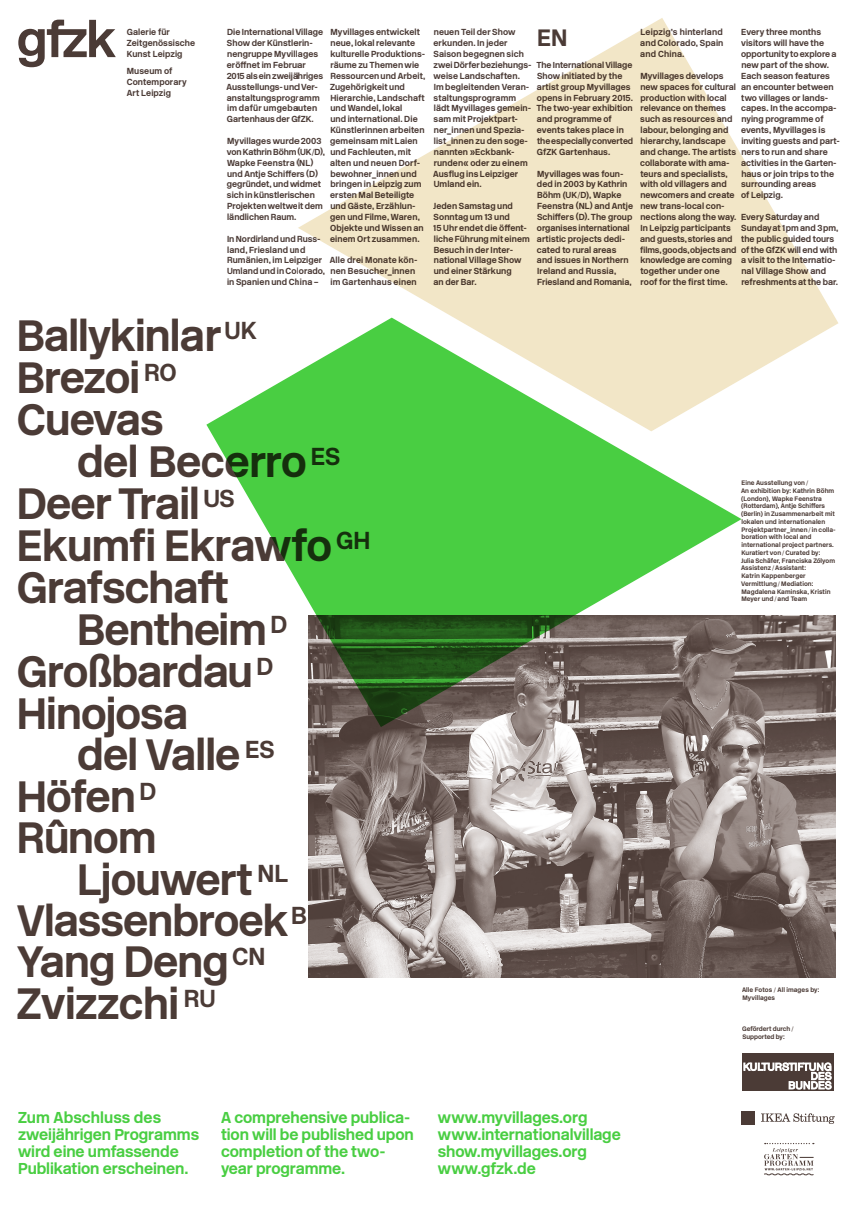
<style>
.page{position:relative;width:854px;height:1206px;background:#fff}
.page>*{position:absolute;margin:0;border:0;box-sizing:border-box;transform-origin:0 0}
.t1{font:700 43.75px/42px "New Rail Alphabet";letter-spacing:-.02em;color:#4b3b36}
.t2{font:700 23.62px "New Rail Alphabet";color:#4b3b36}
.t3{font:700 15.75px/17.1px "New Rail Alphabet";letter-spacing:-.005em;color:#49ce42}
._11_pt{font:700 8.75px/10.8px "New Rail Alphabet";letter-spacing:.005em;color:#4b3b36}
.t4{font:700 8.66px/10.8px "New Rail Alphabet";letter-spacing:-.005em;color:#4b3b36}
.gfzk_7_4{font:700 6.48px/7.8px "New Rail Alphabet";letter-spacing:.01em;color:#4b3b36}
.s1{font-size:9.62px}
.s2{font-size:7.79px}
</style>
<div class="page">
<svg style="left:18px;top:20px;width:98px;height:47px"></svg>
<img style="left:308px;top:615px;width:527px;height:362px">
<svg style="left:206px;top:372px;width:535px;height:355px;fill:#49ce42"></svg>
<svg style="left:298px;top:18px;width:540px;height:413px;fill:#f2e6c7"></svg>
<svg style="left:764px;top:1142px;width:49px;height:33px"></svg>
<div style="left:741px;top:1053px;width:92px;height:37px;background:#4b3b36"></div>
<svg style="left:743px;top:1062px;width:88px;height:27px"></svg>
<svg style="left:761px;top:1113px;width:73px;height:10px"></svg>
<div style="left:741px;top:1110px;width:13px;height:13px;background:#4b3b36"></div>
<p class="_11_pt" style="left:127px;top:27px;width:45px">Galerie für</p>
<p class="_11_pt" style="left:127px;top:38px;width:70px">Zeitgenössische</p>
<p class="_11_pt" style="left:127px;top:49px;width:57px">Kunst Leipzig</p>
<p class="_11_pt" style="left:127px;top:66px;width:47px">Museum of</p>
<p class="_11_pt" style="left:127px;top:76px;width:61px">Contemporary</p>
<p class="_11_pt" style="left:127px;top:87px;width:46px">Art Leipzig</p>
<p class="_11_pt" style="left:226px;top:27px;width:98px">Die International Village<br>Show der Künstlerin&shy;nengruppe Myvillages eröffnet im Februar<br>2015 als ein zweijähriges<br>Ausstellungs- und Ver&shy;anstaltungsprogramm im dafür umgebauten<br>Gartenhaus der GfZK.</p>
<p class="_11_pt" style="left:227px;top:135px;width:100px">Myvillages wurde 2003 von Kathrin Böhm (UK/D),<br>Wapke Feenstra (NL) und Antje Schiffers (D) gegründet, und widmet sich in künstlerischen<br>Projekten weltweit dem ländlichen Raum.</p>
<p class="_11_pt" style="left:227px;top:233px;width:100px">In Nordirland und Russ&shy;land, Friesland und<br>Rumänien, im Leipziger<br>Umland und in Colorado, in Spanien und China –</p>
<p class="_11_pt" style="left:330px;top:27px;width:97px">Myvillages entwickelt neue, lokal relevante kulturelle Produktions&shy;räume zu Themen wie<br>Ressourcen und Arbeit,<br>Zugehörigkeit und<br>Hierarchie, Landschaft und Wandel, lokal<br>und international. Die<br>Künstlerinnen arbeiten gemeinsam mit Laien und Fachleuten, mit alten und neuen Dorf&shy;bewohner<span class="s1">_</span>innen und bringen in Leipzig zum ersten Mal Beteiligte und Gäste, Erzählun&shy;gen und Filme, Waren,<br>Objekte und Wissen an einem Ort zusammen.</p>
<p class="_11_pt" style="left:330px;top:255px;width:89px">Alle drei Monate kön&shy;nen Besucher<span class="s1">_</span>innen im Gartenhaus einen</p>
<p class="_11_pt" style="left:433px;top:27px;width:100px">neuen Teil der Show erkunden. In jeder<br>Saison begegnen sich zwei Dörfer beziehungs&shy;weise Landschaften.<br>Im begleitenden Veran&shy;staltungsprogramm lädt Myvillages gemein&shy;sam mit Projektpart&shy;ner<span class="s1">_</span>innen und Spezia&shy;list<span class="s1">_</span>innen zu den soge&shy;nannten »Eckbank&shy;runden« oder zu einem<br>Ausflug ins Leipziger<br>Umland ein.</p>
<p class="_11_pt" style="left:433px;top:200px;width:98px">Jeden Samstag und<br>Sonntag um 13 und<br>15 Uhr endet die öffent&shy;liche Führung mit einem<br>Besuch in der Inter&shy;national Village Show und einer Stärkung<br>an der Bar.</p>
<p class="_11_pt" style="left:640px;top:27px;width:85px;text-align:justify">Leipzig’s hinterland and Colorado, Spain and China.</p>
<p class="_11_pt" style="left:640px;top:70px;width:98px">Myvillages develops new spaces for cultural production with local relevance on themes such as resources and labour, belonging and hierarchy, landscape and change. The artists collaborate with ama&shy;teurs and specialists, with old villagers and newcomers and create new trans-local con&shy;nections along the way.<br>In Leipzig participants</p>
<p class="t4" style="left:639px;top:233px;width:98px">and guests, stories and films, goods, objects and knowledge are coming</p>
<p class="_11_pt" style="left:640px;top:266px;width:89px">together under one roof for the first time.</p>
<p class="_11_pt" style="left:740px;top:27px;width:99px">Every three months visitors will have the opportunity to explore a new part of the show.<br>Each season features an encounter between two villages or lands&shy;capes. In the accompa&shy;nying programme of events, Myvillages is inviting guests and part&shy;ners to run and share activities in the Garten&shy;haus or join trips to the surrounding areas<br>of Leipzig.</p>
<p class="_11_pt" style="left:740px;top:211px;width:99px">Every Saturday and<br>Sunday at 1pm and 3pm, the public guided tours of the GfZK will end with a visit to the Internatio&shy;nal Village Show and refreshments at the bar.</p>
<h2 class="t2" style="left:537px;top:22px;width:32px">EN</h2>
<p class="t4" style="left:536px;top:59px;width:97px">The International Village</p>
<p class="_11_pt" style="left:536px;top:70px;width:98px">Show initiated by the artist group Myvillages opens in February 2015.<br>The two-year exhibition and programme of events takes place in</p>
<p class="t4" style="left:537px;top:135px;width:98px">the especially converted</p>
<p class="_11_pt" style="left:536px;top:146px;width:75px">GfZK Gartenhaus.</p>
<p class="_11_pt" style="left:536px;top:168px;width:98px">Myvillages was foun&shy;ded in 2003 by Kathrin<br>Böhm (UK/D), Wapke<br>Feenstra (NL) and Antje<br>Schiffers (D). The group organises international artistic projects dedi&shy;cated to rural areas and issues in Northern<br>Ireland and Russia,<br>Friesland and Romania,</p>
<h1 class="t1" style="left:17px;top:314px;width:242px">Ballykinlar <sup>UK<br></sup>Brezoi <sup>RO<br></sup>Cuevas</h1>
<h1 class="t1" style="left:77px;top:440px;width:264px">del Becerro <sup>ES</sup></h1>
<h1 class="t1" style="left:17px;top:482px;width:219px">Deer Trail <sup>US</sup></h1>
<h1 class="t1" style="left:17px;top:524px;width:355px">Ekumfi Ekrawfo <sup>GH</sup></h1>
<h1 class="t1" style="left:17px;top:566px;width:213px">Grafschaft</h1>
<h1 class="t1" style="left:77px;top:608px;width:212px">Bentheim <sup>D</sup></h1>
<h1 class="t1" style="left:17px;top:650px;width:258px">Großbardau <sup>D</sup></h1>
<h1 class="t1" style="left:17px;top:692px;width:173px">Hinojosa</h1>
<h1 class="t1" style="left:77px;top:734px;width:199px">del Valle <sup>ES</sup></h1>
<h1 class="t1" style="left:17px;top:775px;width:141px">Höfen <sup>D</sup></h1>
<h1 class="t1" style="left:17px;top:816px;width:141px">Ruˆnom</h1>
<h1 class="t1" style="left:77px;top:858px;width:213px">Ljouwert <sup>NL</sup></h1>
<h1 class="t1" style="left:17px;top:899px;width:291px">Vlassenbroek<sup>B</sup></h1>
<h1 class="t1" style="left:17px;top:941px;width:250px">Yang Deng <sup>CN</sup></h1>
<h1 class="t1" style="left:17px;top:982px;width:200px">Zvizzchi <sup>RU</sup></h1>
<p class="gfzk_7_4" style="left:741px;top:479px;width:68px">Eine Ausstellung von/</p>
<p class="gfzk_7_4" style="left:740px;top:487px;width:96px">An exhibition by: Kathrin Böhm (London), Wapke Feenstra (Rotterdam), Antje Schiffers (Berlin) in Zusammenarbeit mit lokalen und internationalen<br>Projektpartner<span class="s2">_</span>innen/in colla&shy;boration with local and</p>
<p class="gfzk_7_4" style="left:741px;top:541px;width:94px">international project partners.</p>
<p class="gfzk_7_4" style="left:741px;top:549px;width:80px">Kuratiert von/Curated by:</p>
<p class="gfzk_7_4" style="left:740px;top:556px;width:95px">Julia Schäfer, Franciska Zólyom</p>
<p class="gfzk_7_4" style="left:740px;top:564px;width:66px">Assistenz/Assistant:</p>
<p class="gfzk_7_4" style="left:741px;top:572px;width:66px">Katrin Kappenberger</p>
<p class="gfzk_7_4" style="left:741px;top:580px;width:74px">Vermittlung/ Mediation:</p>
<p class="gfzk_7_4" style="left:741px;top:587px;width:91px">Magdalena Kaminska, Kristin</p>
<p class="gfzk_7_4" style="left:741px;top:595px;width:67px">Meyer und/ and Team</p>
<p class="gfzk_7_4" style="left:741px;top:986px;width:79px">Alle Fotos / All images by:<br>Myvillages</p>
<p class="gfzk_7_4" style="left:742px;top:1024px;width:53px">Gefördert durch /<br>Supported by:</p>
<h3 class="t3" style="left:18px;top:1108px;width:182px">Zum Abschluss des zweijährigen Programms wird eine umfassende<br>Publikation erscheinen.</h3>
<h3 class="t3" style="left:221px;top:1108px;width:194px">A comprehensive publica&shy;tion will be published upon completion of the two&shy;year programme.</h3>
<h3 class="t3" style="left:437px;top:1108px;width:184px">www.myvillages.org www.internationalvillage show.myvillages.org www.gfzk.de</h3>
</div>
